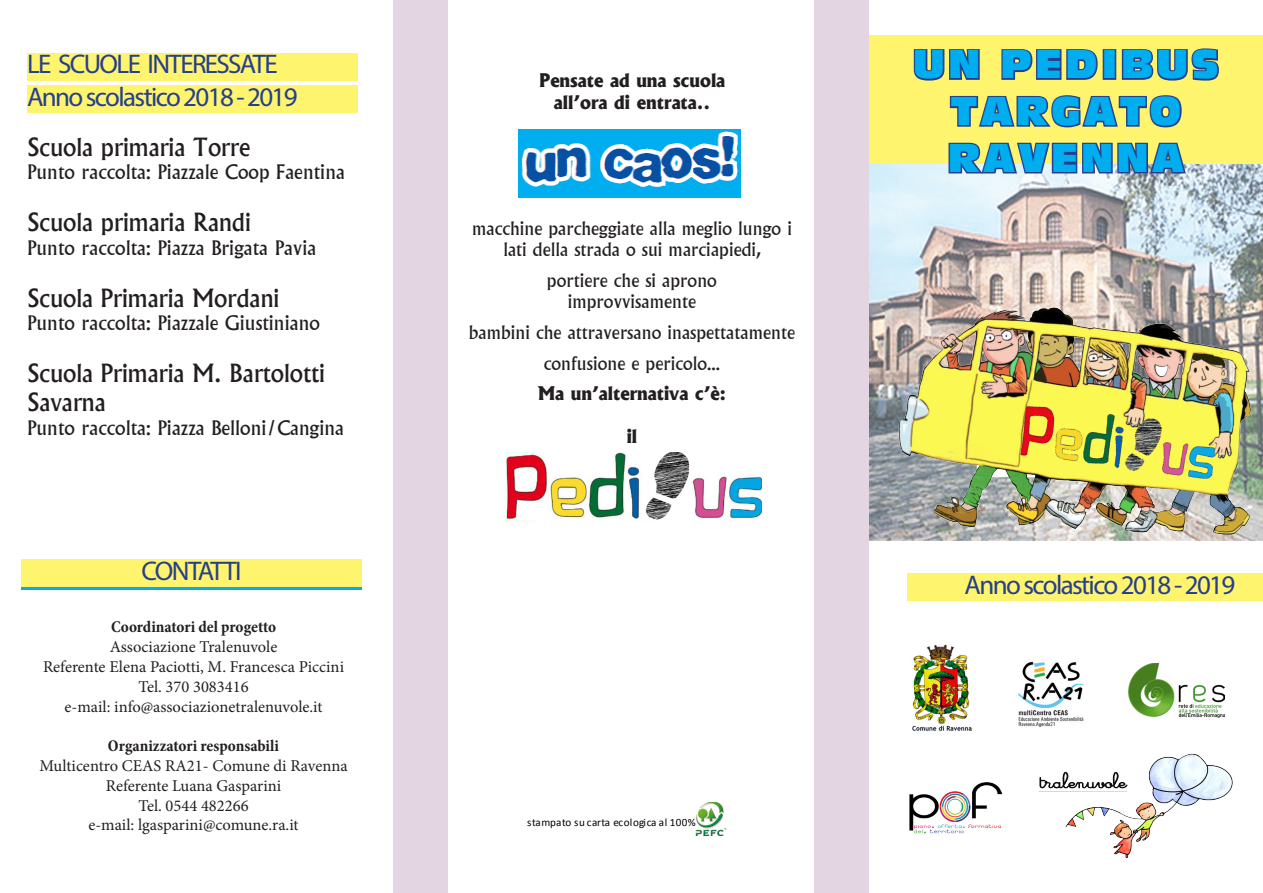
<style>
.page{position:relative;width:1263px;height:893px;background:#fff}
.page>*{position:absolute;margin:0;border:0;box-sizing:border-box;transform-origin:0 0}
.t1{font:39px/46.8px "Antique Olive Compact";letter-spacing:.07em;color:#00aeef;text-align:center}
.Normale{font:27px "Myriad Pro";letter-spacing:-.06em;color:#253f8e}
.t2{font:500 24px/28.8px "Albertus";color:#231f20}
.t3{font:19.5px "Albertus";color:#231f20}
.t4{font:18px/21.6px "Albertus";color:#231f20;text-align:center}
.t5{font:800 18px "Albertus";color:#231f20}
.t6{font:16.5px/19.8px "Minion Pro";color:#231f20;text-align:center}
.t7{font:700 condensed 16.5px "Minion Pro";color:#231f20}
.t8{font:11.1px "Calibri";letter-spacing:.03em;color:#000}
</style>
<div class="page">
<div style="left:393px;top:0;width:55px;height:893px;background:#e3d6e2"></div>
<div style="left:21px;top:559px;width:341px;height:30px;background:linear-gradient(to right,#00aeef,#00aeef)"></div>
<div style="left:21px;top:559px;width:341px;height:27px;background:#fff46d"></div>
<div style="left:814px;top:0;width:55px;height:893px;background:#e3d6e2"></div>
<img style="left:1018px;top:661px;width:66px;height:67px">
<img style="left:1129px;top:664px;width:95px;height:54px">
<img style="left:912px;top:645px;width:60px;height:86px">
<img style="left:1038px;top:753px;width:195px;height:105px">
<img style="left:695px;top:802px;width:32px;height:33px">
<div style="left:27px;top:53px;width:331px;height:27px;background:#fff46d"></div>
<div style="left:27px;top:86px;width:331px;height:27px;background:#fff46d"></div>
<img style="left:518px;top:130px;width:222px;height:67px">
<div style="left:907px;top:573px;width:356px;height:27px;background:#fff46d"></div>
<img style="left:909px;top:782px;width:93px;height:52px">
<img style="left:506px;top:452px;width:256px;height:70px">
<img style="left:869px;top:164px;width:394px;height:376px">
<img style="left:893px;top:298px;width:362px;height:242px">
<div style="left:869px;top:36px;width:394px;height:128px;background:#fff46d"></div>
<svg style="left:913px;top:49px;width:67px;height:32px"></svg>
<svg style="left:1001px;top:48px;width:218px;height:33px"></svg>
<svg style="left:949px;top:95px;width:233px;height:33px"></svg>
<svg style="left:947px;top:142px;width:241px;height:36px"></svg>
<p class="Normale" style="left:27px;top:48px;width:252px">LE SCUOLE INTERESSATE</p>
<p class="Normale" style="left:27px;top:80px;width:272px">Anno scolastico 2018 - 2019</p>
<p class="t2" style="left:27px;top:132px;width:225px">Scuola primaria Torre</p>
<p class="t3" style="left:27px;top:161px;width:320px">Punto raccolta: Piazzale Coop Faentina</p>
<p class="t2" style="left:27px;top:208px;width:225px">Scuola primaria Randi</p>
<p class="t3" style="left:27px;top:236px;width:291px">Punto raccolta: Piazza Brigata Pavia</p>
<p class="t2" style="left:27px;top:284px;width:254px">Scuola Primaria Mordani</p>
<p class="t3" style="left:27px;top:312px;width:295px">Punto raccolta: Piazzale Giustiniano</p>
<p class="t2" style="left:27px;top:359px;width:299px">Scuola Primaria M. Bartolotti<br>Savarna</p>
<p class="t3" style="left:27px;top:416px;width:319px">Punto raccolta: Piazza Belloni/Cangina</p>
<p class="Normale" style="left:141px;top:554px;width:102px">CONTATTI</p>
<p class="t5" style="left:539px;top:68px;width:188px">Pensate ad una scuola</p>
<p class="t5" style="left:554px;top:90px;width:158px">all’ora di entrata..</p>
<p class="t4" style="left:472px;top:217px;width:321px">macchine parcheggiate alla meglio lungo i lati della strada o sui marciapiedi,</p>
<p class="t4" style="left:547px;top:270px;width:172px">portiere che si aprono</p>
<p class="t4" style="left:568px;top:291px;width:130px">improvvisamente</p>
<p class="t4" style="left:469px;top:322px;width:328px">bambini che attraversano inaspettatamente</p>
<p class="t4" style="left:544px;top:352px;width:178px">confusione e pericolo...</p>
<p class="t5" style="left:538px;top:382px;width:190px">Ma un’alternativa c’è:</p>
<p class="t5" style="left:627px;top:425px;width:12px">il</p>
<p class="t7" style="left:111px;top:616px;width:167px">Coordinatori del progetto</p>
<p class="t6" style="left:110px;top:637px;width:169px">Associazione Tralenuvole</p>
<p class="t6" style="left:43px;top:657px;width:303px">Referente Elena Paciotti, M. Francesca Piccini</p>
<p class="t6" style="left:139px;top:677px;width:112px">Tel. 370 3083416</p>
<p class="t6" style="left:65px;top:697px;width:259px">e-mail: info@associazionetralenuvole.it</p>
<p class="t7" style="left:108px;top:735px;width:173px">Organizzatori responsabili</p>
<p class="t6" style="left:39px;top:756px;width:310px">Multicentro CEAS RA21- Comune di Ravenna<br>Referente Luana Gasparini</p>
<p class="t6" style="left:139px;top:796px;width:112px">Tel. 0544 482266</p>
<p class="t6" style="left:88px;top:815px;width:212px">e-mail: lgasparini@comune.ra.it</p>
<p class="t8" style="left:527px;top:815px;width:170px">stampato su carta ecologica al 100%</p>
<p class="t1" style="left:913px;top:41px;width:307px">UN PEDIBUS<br>TARGATO<br>RAVENNA</p>
<p class="Normale" style="left:965px;top:568px;width:272px">Anno scolastico 2018 - 2019</p>
</div>
